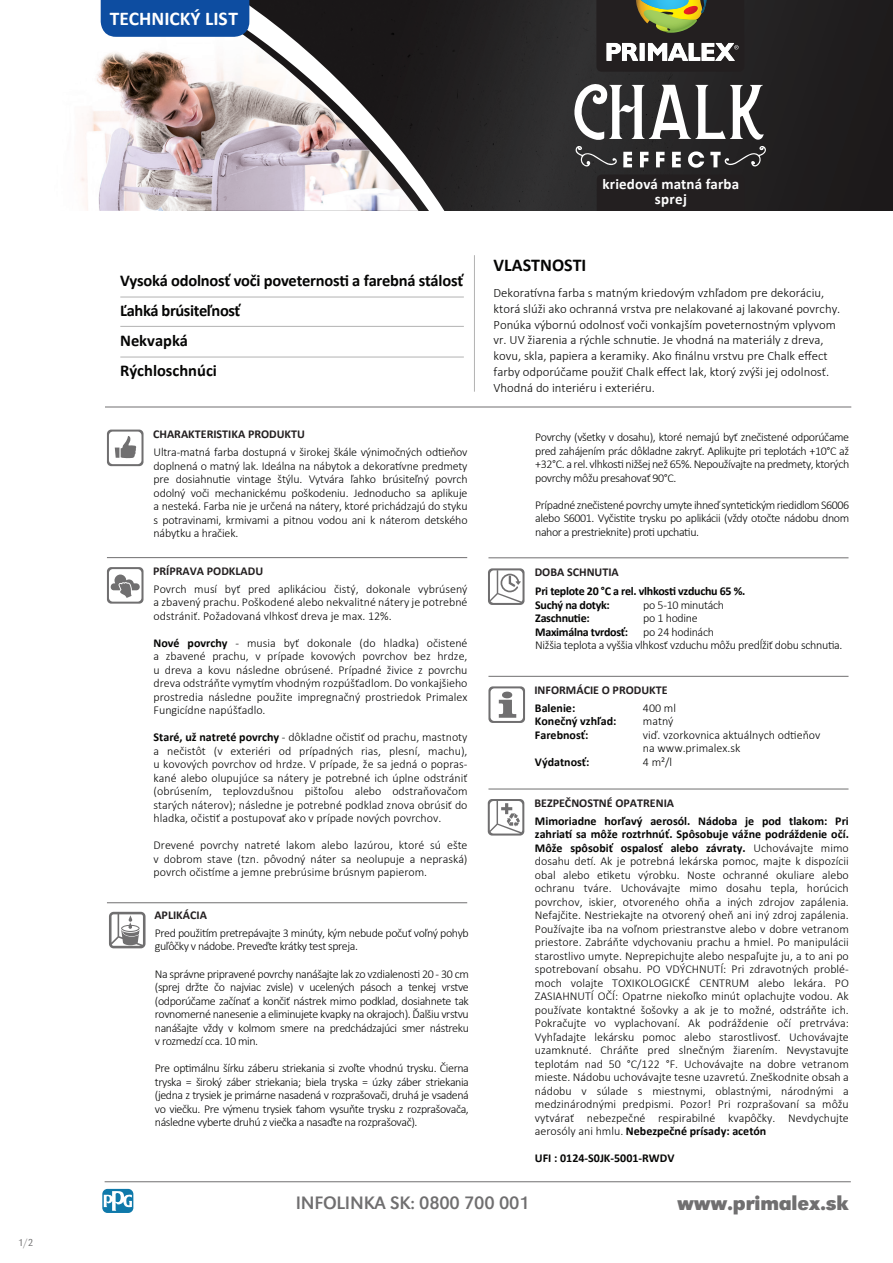
<style>
.page{position:relative;width:893px;height:1263px;background:#fff}
.page>*{position:absolute;margin:0;border:0;box-sizing:border-box;transform-origin:0 0}
.t1{font:700 20.85px "URW Grotesk TCE";letter-spacing:-.01em;color:#706f70}
.t2{font:700 19.5px "Calibri";color:#fff}
.t3{font:18.75px "URW Grotesk TCE";letter-spacing:-.01em;color:#706f70}
.t4{font:700 18px "Calibri";color:#050504}
.t5{font:700 16.5px "Calibri";letter-spacing:-.015em;color:#050504}
.t6{font:700 15px/15px "Calibri";letter-spacing:.01em;color:#fff;text-align:center}
.t7{font:300 12.75px/15.8px "Calibri";color:#050504}
.t8{font:300 12px/13.5px "Calibri";letter-spacing:-.025em;color:#050504;text-align:justify}
.t9{font:700 12px "Calibri";color:#231f20}
.t10{font:700 12px/13.5px "Calibri";letter-spacing:-.025em;color:#050504}
.t11{font:700 12px "Calibri";color:#050504}
.t12{font:300 12px/13.5px "Calibri";color:#050504}
.t13{font:300 10.5px "URW Grotesk TCE";color:#706f70}
.s1{font-weight:700}
</style>
<div class="page">
<hr style="left:105px;top:407px;width:746px;height:1px;background:#706f70">
<hr style="left:474px;top:255px;width:1px;height:137px;background:#b2b2b2">
<hr style="left:120px;top:297px;width:344px;height:1px;background:#b2b2b2">
<hr style="left:120px;top:326px;width:344px;height:1px;background:#b2b2b2">
<hr style="left:120px;top:357px;width:344px;height:1px;background:#b2b2b2">
<svg style="left:107px;top:430px;width:37px;height:36px"></svg>
<hr style="left:107px;top:557px;width:360px;height:1px;background:#706f70">
<hr style="left:107px;top:902px;width:360px;height:1px;background:#706f70">
<svg style="left:107px;top:567px;width:37px;height:37px"></svg>
<svg style="left:109px;top:912px;width:37px;height:36px"></svg>
<svg style="left:488px;top:568px;width:36px;height:37px"></svg>
<svg style="left:488px;top:799px;width:36px;height:36px"></svg>
<hr style="left:488px;top:789px;width:360px;height:1px;background:#706f70">
<hr style="left:488px;top:676px;width:360px;height:1px;background:#706f70">
<svg style="left:524px;top:0;width:369px;height:211px;background:#242223"></svg>
<div style="left:597px;top:174px;width:147px;height:37px;background:#231f20"></div>
<svg style="left:596px;top:0;width:148px;height:72px;background:#555647"></svg>
<svg style="left:623px;top:152px;width:9px;height:15px"></svg>
<svg style="left:640px;top:152px;width:8px;height:15px"></svg>
<svg style="left:656px;top:152px;width:9px;height:15px"></svg>
<svg style="left:672px;top:152px;width:9px;height:15px"></svg>
<svg style="left:688px;top:151px;width:16px;height:17px"></svg>
<svg style="left:710px;top:146px;width:56px;height:21px"></svg>
<svg style="left:575px;top:146px;width:42px;height:21px"></svg>
<svg style="left:574px;top:83px;width:190px;height:57px"></svg>
<svg style="left:419px;top:0;width:105px;height:211px;background:#282627"></svg>
<img style="left:80px;top:0;width:339px;height:211px">
<div style="left:101px;top:0;width:148px;height:37px;background:#0d4da1"></div>
<svg style="left:488px;top:686px;width:37px;height:37px"></svg>
<hr style="left:488px;top:557px;width:360px;height:1px;background:#706f70">
<hr style="left:105px;top:1181px;width:746px;height:1px;background:#706f70">
<svg style="left:101px;top:1188px;width:33px;height:26px"></svg>
<svg style="left:102px;top:1189px;width:31px;height:24px"></svg>
<svg style="left:104px;top:1190px;width:28px;height:21px"></svg>
<p class="t13" style="left:18px;top:1236px;width:17px">1/2</p>
<h2 class="t2" style="left:110px;top:5px;width:130px">TECHNICKÝ LIST</h2>
<h3 class="t5" style="left:120px;top:269px;width:345px">Vysoká odolnosť voči poveternosti a farebná stálosť</h3>
<h3 class="t5" style="left:120px;top:299px;width:122px">Ľahká brúsiteľnosť</h3>
<h3 class="t5" style="left:120px;top:328px;width:69px">Nekvapká</h3>
<h3 class="t5" style="left:120px;top:359px;width:98px">Rýchloschnúci</h3>
<p class="t9" style="left:153px;top:425px;width:153px">CHARAKTERISTIKA PRODUKTU</p>
<p class="t8" style="left:154px;top:445px;width:316px">Ultra-matná farba dostupná v širokej škále výnimočných odtieňov doplnená o matný lak. Ideálna na nábytok a dekoratívne predmety pre dosiahnutie vintage štýlu. Vytvára ľahko brúsiteľný povrch odolný voči mechanickému poškodeniu. Jednoducho sa aplikuje a nesteká. Farba nie je určená na nátery, ktoré prichádzajú do styku s potravinami, krmivami a pitnou vodou ani k náterom detského nábytku a hračiek.</p>
<p class="t9" style="left:153px;top:562px;width:112px">PRÍPRAVA PODKLADU</p>
<p class="t8" style="left:154px;top:582px;width:315px">Povrch musí byť pred aplikáciou čistý, dokonale vybrúsený a zbavený prachu. Poškodené alebo nekvalitné nátery je potrebné odstrániť. Požadovaná vlhkosť dreva je max. 12%.</p>
<p class="t8" style="left:154px;top:636px;width:315px"><span class="s1">Nové povrchy</span> - musia byť dokonale (do hladka) očistené a zbavené prachu, v prípade kovových povrchov bez hrdze, u dreva a kovu následne obrúsené. Prípadné živice z povrchu dreva odstráňte vymytím vhodným rozpúšťadlom. Do vonkajšieho prostredia následne použite impregnačný prostriedok Primalex Fungicídne napúšťadlo.</p>
<p class="t8" style="left:154px;top:730px;width:315px"><span class="s1">Staré, už natreté povrchy</span> - dôkladne očistiť od prachu, mastnoty a nečistôt (v exteriéri od prípadných rias, plesní, machu), u kovových povrchov od hrdze. V prípade, že sa jedná o popras&shy;kané alebo olupujúce sa nátery je potrebné ich úplne odstrániť (obrúsením, teplovzdušnou pištoľou alebo odstraňovačom starých náterov); následne je potrebné podklad znova obrúsiť do hladka, očistiť a postupovať ako v prípade nových povrchov.</p>
<p class="t8" style="left:154px;top:838px;width:315px">Drevené povrchy natreté lakom alebo lazúrou, ktoré sú ešte v dobrom stave (tzn. pôvodný náter sa neolupuje a nepraská) povrch očistíme a jemne prebrúsime brúsnym papierom.</p>
<p class="t9" style="left:154px;top:907px;width:54px">APLIKÁCIA</p>
<p class="t8" style="left:155px;top:926px;width:315px">Pred použitím pretrepávajte 3 minúty, kým nebude počuť voľný pohyb guľôčky v nádobe. Preveďte krátky test spreja.</p>
<p class="t8" style="left:155px;top:967px;width:316px">Na správne pripravené povrchy nanášajte lak zo vzdialenosti 20 - 30 cm (sprej držte čo najviac zvisle) v ucelených pásoch a tenkej vrstve (odporúčame začínať a končiť nástrek mimo podklad, dosiahnete tak rovnomerné nanesenie a eliminujete kvapky na okrajoch). Ďalšiu vrstvu nanášajte vždy v kolmom smere na predchádzajúci smer nástreku v rozmedzí cca. 10 min.</p>
<p class="t8" style="left:155px;top:1061px;width:316px">Pre optimálnu šírku záberu striekania si zvoľte vhodnú trysku. Čierna tryska = široký záber striekania; biela tryska = úzky záber striekania (jedna z trysiek je primárne nasadená v rozprašovači, druhá je vsadená vo viečku. Pre výmenu trysiek ťahom vysuňte trysku z rozprašovača, následne vyberte druhú z viečka a nasaďte na rozprašovač).</p>
<p class="t6" style="left:603px;top:176px;width:138px">kriedová matná farba sprej</p>
<h3 class="t4" style="left:494px;top:253px;width:94px">VLASTNOSTI</h3>
<p class="t7" style="left:494px;top:285px;width:348px">Dekoratívna farba s matným kriedovým vzhľadom pre dekoráciu, ktorá slúži ako ochranná vrstva pre nelakované aj lakované povrchy.<br>Ponúka výbornú odolnosť voči vonkajším poveternostným vplyvom vr. UV žiarenia a rýchle schnutie. Je vhodná na materiály z dreva, kovu, skla, papiera a keramiky. Ako finálnu vrstvu pre Chalk effect farby odporúčame použiť Chalk effect lak, ktorý zvýši jej odolnosť.<br>Vhodná do interiéru i exteriéru.</p>
<p class="t8" style="left:535px;top:430px;width:316px">Povrchy (všetky v dosahu), ktoré nemajú byť znečistené odporúčame pred zahájením prác dôkladne zakryť. Aplikujte pri teplotách +10°C až +32°C. a rel. vlhkosti nižšej než 65%. Nepoužívajte na predmety, ktorých povrchy môžu presahovať 90°C.</p>
<p class="t8" style="left:535px;top:498px;width:315px">Prípadné znečistené povrchy umyte ihneď syntetickým riedidlom S6006 alebo S6001. Vyčistite trysku po aplikácii (vždy otočte nádobu dnom nahor a prestrieknite) proti upchatiu.</p>
<p class="t9" style="left:535px;top:563px;width:86px">DOBA SCHNUTIA</p>
<p class="t10" style="left:535px;top:584px;width:212px">Pri teplote 20 °C a rel. vlhkosti vzduchu 65 %.<br>Suchý na dotyk:</p>
<p class="t8" style="left:643px;top:598px;width:82px">po 5-10 minutách</p>
<p class="t10" style="left:535px;top:611px;width:56px">Zaschnutie:</p>
<p class="t8" style="left:643px;top:611px;width:56px">po 1 hodine</p>
<p class="t10" style="left:535px;top:624px;width:94px">Maximálna tvrdosť:</p>
<p class="t8" style="left:535px;top:625px;width:309px;text-indent:108px">po 24 hodinách<br>Nižšia teplota a vyššia vlhkosť vzduchu môžu predĺžiť dobu schnutia.</p>
<p class="t9" style="left:534px;top:682px;width:135px">INFORMÁCIE O PRODUKTE</p>
<p class="t11" style="left:535px;top:699px;width:42px">Balenie:</p>
<p class="t8" style="left:643px;top:701px;width:35px">400 ml</p>
<p class="t11" style="left:535px;top:713px;width:83px">Konečný vzhľad:</p>
<p class="t8" style="left:643px;top:714px;width:32px">matný</p>
<p class="t11" style="left:535px;top:726px;width:55px">Farebnosť:</p>
<p class="t12" style="left:643px;top:728px;width:179px">viď. vzorkovnica aktuálnych odtieňov na www.primalex.sk</p>
<p class="t11" style="left:535px;top:753px;width:56px">Výdatnosť:</p>
<p class="t8" style="left:643px;top:755px;width:31px">4 m²/l</p>
<p class="t9" style="left:534px;top:794px;width:141px">BEZPEČNOSTNÉ OPATRENIA</p>
<p class="t8" style="left:535px;top:814px;width:315px"><span class="s1">Mimoriadne horľavý aerosól. Nádoba je pod tlakom: Pri zahriatí sa môže roztrhnúť. Spôsobuje vážne podráždenie očí.<br>Môže spôsobiť ospalosť alebo závraty.</span> Uchovávajte mimo dosahu detí. Ak je potrebná lekárska pomoc, majte k dispozícii obal alebo etiketu výrobku. Noste ochranné okuliare alebo ochranu tváre. Uchovávajte mimo dosahu tepla, horúcich povrchov, iskier, otvoreného ohňa a iných zdrojov zapálenia.<br>Nefajčite. Nestriekajte na otvorený oheň ani iný zdroj zapálenia.<br>Používajte iba na voľnom priestranstve alebo v dobre vetranom priestore. Zabráňte vdychovaniu prachu a hmiel. Po manipulácii starostlivo umyte. Neprepichujte alebo nespaľujte ju, a to ani po spotrebovaní obsahu. PO VDÝCHNUTÍ: Pri zdravotných problé&shy;moch volajte TOXIKOLOGICKÉ CENTRUM alebo lekára. PO ZASIAHNUTÍ OČÍ: Opatrne niekoľko minút oplachujte vodou. Ak používate kontaktné šošovky a ak je to možné, odstráňte ich.<br>Pokračujte vo vyplachovaní. Ak podráždenie očí pretrváva:<br>Vyhľadajte lekársku pomoc alebo starostlivosť. Uchovávajte uzamknuté. Chráňte pred slnečným žiarením. Nevystavujte teplotám nad 50 °C/122 °F. Uchovávajte na dobre vetranom mieste. Nádobu uchovávajte tesne uzavretú. Zneškodnite obsah a nádobu v súlade s miestnymi, oblastnými, národnými a medzinárodnými predpismi. Pozor! Pri rozprašovaní sa môžu vytvárať nebezpečné respirabilné kvapôčky. Nevdychujte aerosóly ani hmlu. <span class="s1">Nebezpečné prísady: acetón</span></p>
<p class="t11" style="left:535px;top:1149px;width:141px">UFI : 0124-S0JK-5001-RWDV</p>
<h3 class="t3" style="left:296px;top:1192px;width:235px">INFOLINKA SK: 0800 700 001</h3>
<h1 class="t1" style="left:677px;top:1190px;width:173px">www.primalex.sk</h1>
</div>
